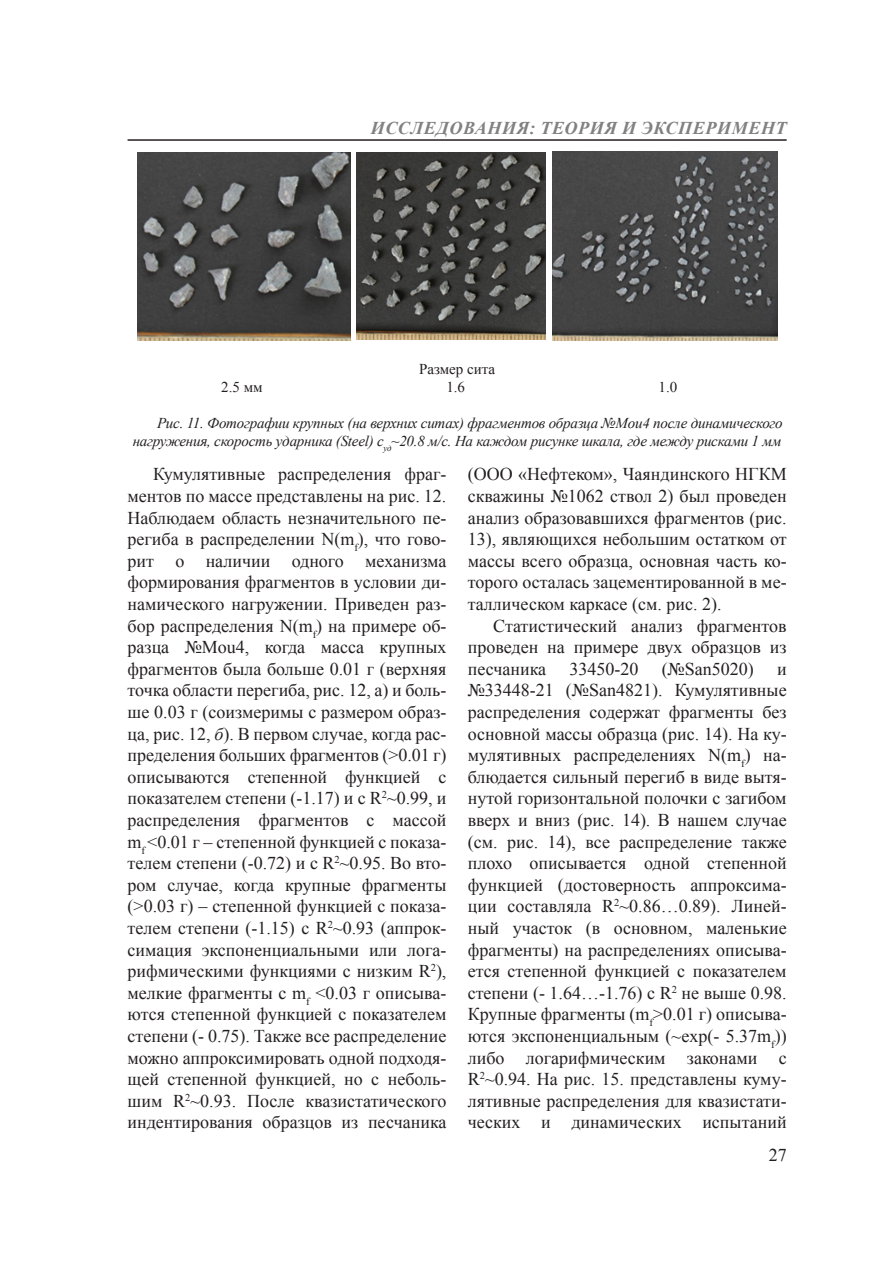
<style>
.page{position:relative;width:893px;height:1263px;background:#fff}
.page>*{position:absolute;margin:0;border:0;box-sizing:border-box;transform-origin:0 0}
.Основной_текст{font:18px/21.6px "Times New Roman";color:#231f20;text-align:justify}
.t1{font:italic 700 18px "Times New Roman";letter-spacing:.035em;color:#808180}
.Рис__подпись{font:italic 15px/18px "Times New Roman";letter-spacing:-.015em;color:#231f20;text-align:right}
.t2{font:15px "Times New Roman";color:#231f20}
.s1{font-style:italic}
</style>
<div class="page">
<hr style="left:128px;top:139px;width:659px;height:2px;background:#231f20">
<img style="left:137px;top:152px;width:214px;height:188px">
<img style="left:356px;top:152px;width:189px;height:187px">
<img style="left:553px;top:152px;width:225px;height:188px">
<p class="t1" style="left:371px;top:116px;width:417px">ИССЛЕДОВАНИЯ: ТЕОРИЯ И ЭКСПЕРИМЕНТ</p>
<p class="t2" style="left:419px;top:358px;width:78px">Размер сита</p>
<p class="t2" style="left:221px;top:376px;width:43px">2.5 мм</p>
<p class="t2" style="left:446px;top:376px;width:20px">1.6</p>
<p class="t2" style="left:659px;top:376px;width:20px">1.0</p>
<p class="Рис__подпись" style="left:133px;top:414px;width:651px">Рис. 11. Фотографии крупных (на верхних ситах) фрагментов образца №Mou4 после динамического нагружения, скорость ударника (Steel) c<sub>уд</sub>~20.8 м/с. На каждом рисунке шкала, где между рисками 1 мм</p>
<p class="Основной_текст" style="left:128px;top:463px;width:320px;text-indent:26px">Кумулятивные распределения фраг&shy;ментов по массе представлены на рис. 12.<br>Наблюдаем область незначительного пе&shy;региба в распределении N(m<sub>f</sub>), что гово&shy;рит о наличии одного механизма формирования фрагментов в условии ди&shy;намического нагружении. Приведен раз&shy;бор распределения N(m<sub>f</sub>) на примере об&shy;разца №Mou4, когда масса крупных фрагментов была больше 0.01 г (верхняя точка области перегиба, рис. 12, а) и боль&shy;ше 0.03 г (соизмеримы с размером образ&shy;ца, рис. 12, <span class="s1">б</span>). В первом случае, когда рас&shy;пределения больших фрагментов (&gt;0.01 г) описываются степенной функцией с показателем степени (-1.17) и с R<sup>2</sup>~0.99, и распределения фрагментов с массой m<sub>f</sub> &lt;0.01 г – степенной функцией с показа&shy;телем степени (-0.72) и с R<sup>2</sup>~0.95. Во вто&shy;ром случае, когда крупные фрагменты (&gt;0.03 г) – степенной функцией с показа&shy;телем степени (-1.15) с R<sup>2</sup>~0.93 (аппрок&shy;симация экспоненциальными или лога&shy;рифмическими функциями с низким R<sup>2</sup>), мелкие фрагменты с m<sub>f</sub> &lt;0.03 г описыва&shy;ются степенной функцией с показателем степени (- 0.75). Также все распределение можно аппроксимировать одной подходя&shy;щей степенной функцией, но с неболь&shy;шим R<sup>2</sup>~0.93. После квазистатического индентирования образцов из песчаника</p>
<p class="Основной_текст" style="left:468px;top:463px;width:320px">(OOO «Нефтеком», Чаяндинского НГКМ скважины №1062 ствол 2) был проведен анализ образовавшихся фрагментов (рис.<br>13), являющихся небольшим остатком от массы всего образца, основная часть ко&shy;торого осталась зацементированной в ме&shy;таллическом каркасе (см. рис. 2).</p>
<p class="Основной_текст" style="left:468px;top:614px;width:320px;text-indent:26px">Статистический анализ фрагментов проведен на примере двух образцов из песчаника</p>
<p class="Основной_текст" style="left:569px;top:657px;width:70px">33450-20</p>
<p class="Основной_текст" style="left:662px;top:657px;width:94px">(№San5020)</p>
<p class="Основной_текст" style="left:468px;top:657px;width:320px;text-indent:309px">и №33448-21 (№San4821). Кумулятивные распределения содержат фрагменты без основной массы образца (рис. 14). На ку&shy;мулятивных распределениях N(m<sub>f</sub>) на&shy;блюдается сильный перегиб в виде вытя&shy;нутой горизонтальной полочки с загибом вверх и вниз (рис. 14). В нашем случае (см. рис. 14), все распределение также плохо описывается одной степенной функцией (достоверность аппроксима&shy;ции составляла R<sup>2</sup>~0.86…0.89). Линей&shy;ный участок (в основном, маленькие фрагменты) на распределениях описыва&shy;ется степенной функцией с показателем степени (- 1.64…-1.76) с R<sup>2</sup> не выше 0.98.<br>Крупные фрагменты (m<sub>f</sub>&gt;0.01 г) описыва&shy;ются экспоненциальным (~exp(- 5.37m<sub>f</sub>)) либо логарифмическим законами c R<sup>2</sup>~0.94. На рис. 15. представлены куму&shy;лятивные распределения для квазистати&shy;ческих и динамических испытаний</p>
<p class="Основной_текст" style="left:769px;top:1143px;width:19px">27</p>
</div>
